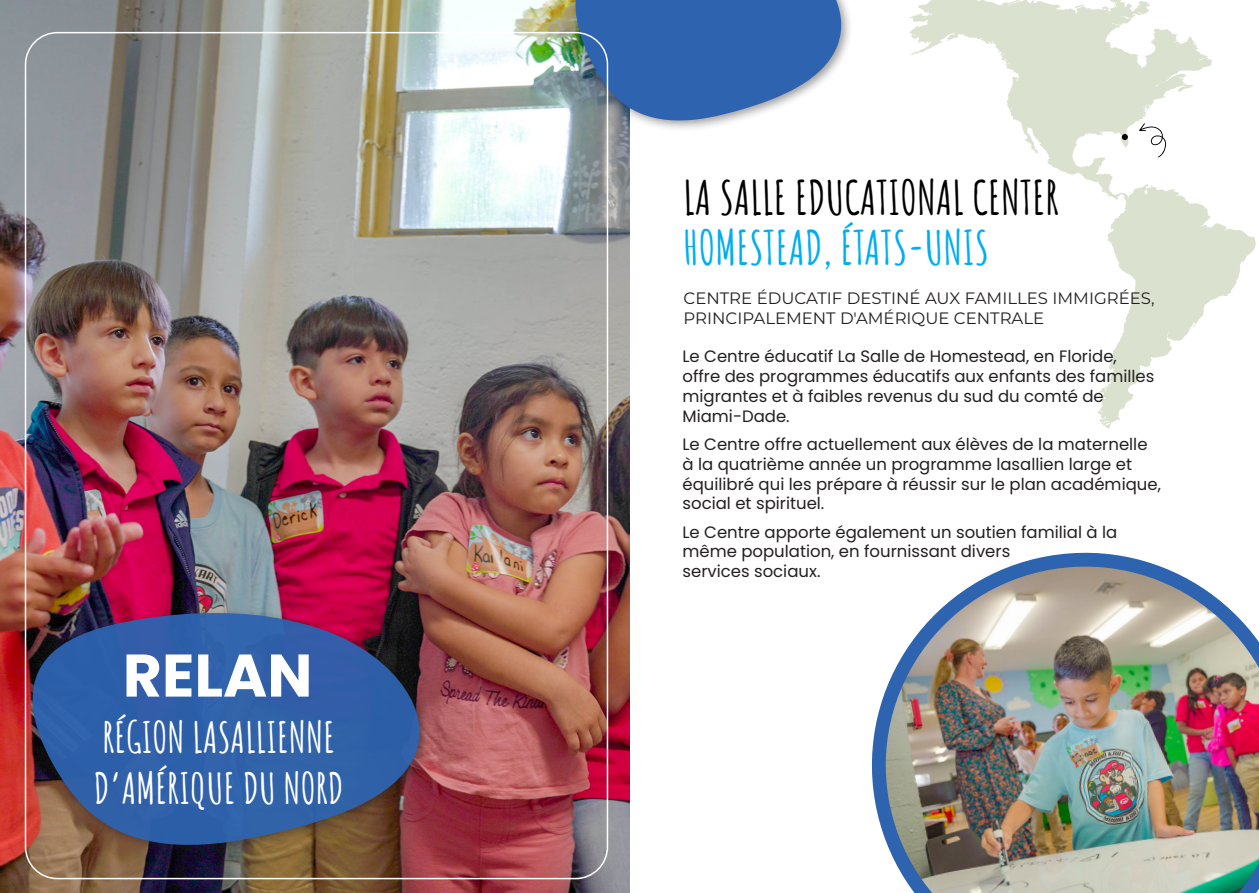
<style>
.page{position:relative;width:1259px;height:893px;background:#fff}
.page>*{position:absolute;margin:0;border:0;box-sizing:border-box;transform-origin:0 0}
.t1{font:700 60px "Poppins";color:#fff}
.t2{font:700 46.5px "Amatic SC";color:#000}
.t3{font:700 46.5px "Amatic SC";color:#00aeef}
.t4{font:700 42px/50.4px "Amatic SC";color:#fff}
.t5{font:16.5px/19.8px "Poppins";color:#231f20}
.t6{font:16.5px/19.8px "Montserrat";color:#231f20}
</style>
<div class="page">
<img style="left:0;top:0;width:629px;height:893px">
<div style="left:569px;top:0;width:284px;height:133px;background:#231f20;opacity:.45"></div>
<svg style="left:567px;top:0;width:285px;height:121px;background:#527db4"></svg>
<div style="left:27px;top:607px;width:405px;height:250px;background:#231f20;opacity:.45"></div>
<svg style="left:21px;top:611px;width:414px;height:235px;background:#425488"></svg>
<svg style="left:909px;top:0;width:346px;height:428px"></svg>
<div style="left:1121px;top:134px;width:7px;height:6px;background:#000;border-radius:50%"></div>
<svg style="left:1139px;top:123px;width:27px;height:34px"></svg>
<img style="left:871px;top:552px;width:388px;height:341px">
<p class="t1" style="left:123px;top:641px;width:191px">RELAN</p>
<p class="t4" style="left:94px;top:710px;width:252px">RÉGION LASALLIENNE<br>D’AMÉRIQUE DU NORD</p>
<p class="t2" style="left:683px;top:162px;width:377px">LA SALLE EDUCATIONAL CENTER</p>
<p class="t3" style="left:683px;top:212px;width:307px">HOMESTEAD, ÉTATS-UNIS</p>
<p class="t6" style="left:683px;top:288px;width:473px">CENTRE ÉDUCATIF DESTINÉ AUX FAMILLES IMMIGRÉES,<br>PRINCIPALEMENT D'AMÉRIQUE CENTRALE</p>
<p class="t5" style="left:682px;top:347px;width:473px">Le Centre éducatif La Salle de Homestead, en Floride, offre des programmes éducatifs aux enfants des familles migrantes et à faibles revenus du sud du comté de Miami-Dade.</p>
<p class="t5" style="left:682px;top:434px;width:480px">Le Centre offre actuellement aux élèves de la maternelle à la quatrième année un programme lasallien large et équilibré qui les prépare à réussir sur le plan académique, social et spirituel.</p>
<p class="t5" style="left:682px;top:522px;width:436px">Le Centre apporte également un soutien familial à la même population, en fournissant divers<br>services sociaux.</p>
</div>
